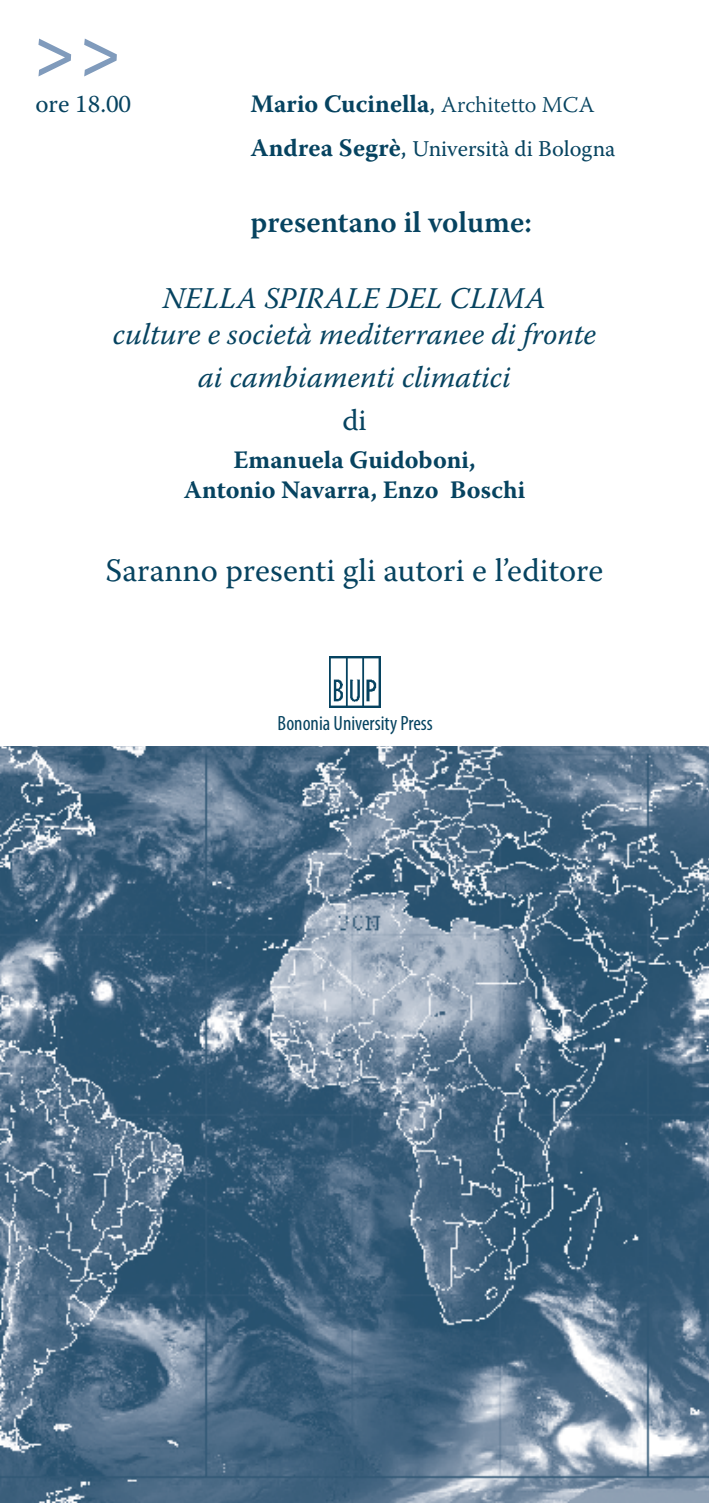
<style>
.page{position:relative;width:709px;height:1503px;background:#fff}
.page>*{position:absolute;margin:0;border:0;box-sizing:border-box;transform-origin:0 0}
.t1{font:700 78px "Warnock Pro";color:#809bbc}
.t2{font:32.5px "Warnock Pro";color:#064360}
.t3{font:italic 30px/36px "Warnock Pro";color:#064360;text-align:center}
.t4{font:600 30px "Warnock Pro";color:#064360}
.t5{font:30px "Warnock Pro";color:#064360}
.t6{font:700 25px/30px "Warnock Pro";color:#064360;text-align:center}
.t7{font:25px "Warnock Pro";color:#064360}
.t8{font:22.5px "Warnock Pro";color:#064360}
.t9{font:condensed 20.75px "Myriad Pro";color:#064360}
.s1{font-weight:400}
.s2{font-weight:300;font-size:22.5px}
.s3{font-weight:700;font-size:25px}
.s4{font-size:25px}
</style>
<div class="page">
<img style="left:0;top:746px;width:709px;height:756px">
<img style="left:330px;top:656px;width:51px;height:51px">
<h1 class="t1" style="left:32px;top:3px;width:93px">&gt;&gt;</h1>
<p class="t7" style="left:35px;top:89px;width:97px">ore 18.00</p>
<p class="t6" style="left:250px;top:88px;width:346px">Mario Cucinella<span class="s1">,</span> <span class="s2">Architetto MCA</span></p>
<p class="t8" style="left:250px;top:135px;width:366px"><span class="s3">Andrea Segrè</span><span class="s4">,</span> Università di Bologna</p>
<p class="t4" style="left:250px;top:204px;width:283px">presentano il volume:</p>
<p class="t3" style="left:113px;top:280px;width:485px">NELLA SPIRALE DEL CLIMA<br>culture e società mediterranee di fronte</p>
<p class="t3" style="left:198px;top:359px;width:314px">ai cambiamenti climatici</p>
<p class="t5" style="left:342px;top:402px;width:26px">di</p>
<p class="t6" style="left:184px;top:444px;width:343px">Emanuela Guidoboni,<br>Antonio Navarra, Enzo Boschi</p>
<p class="t2" style="left:106px;top:550px;width:499px">Saranno presenti gli autori e l’editore</p>
<p class="t9" style="left:278px;top:710px;width:157px">Bononia University Press</p>
</div>
